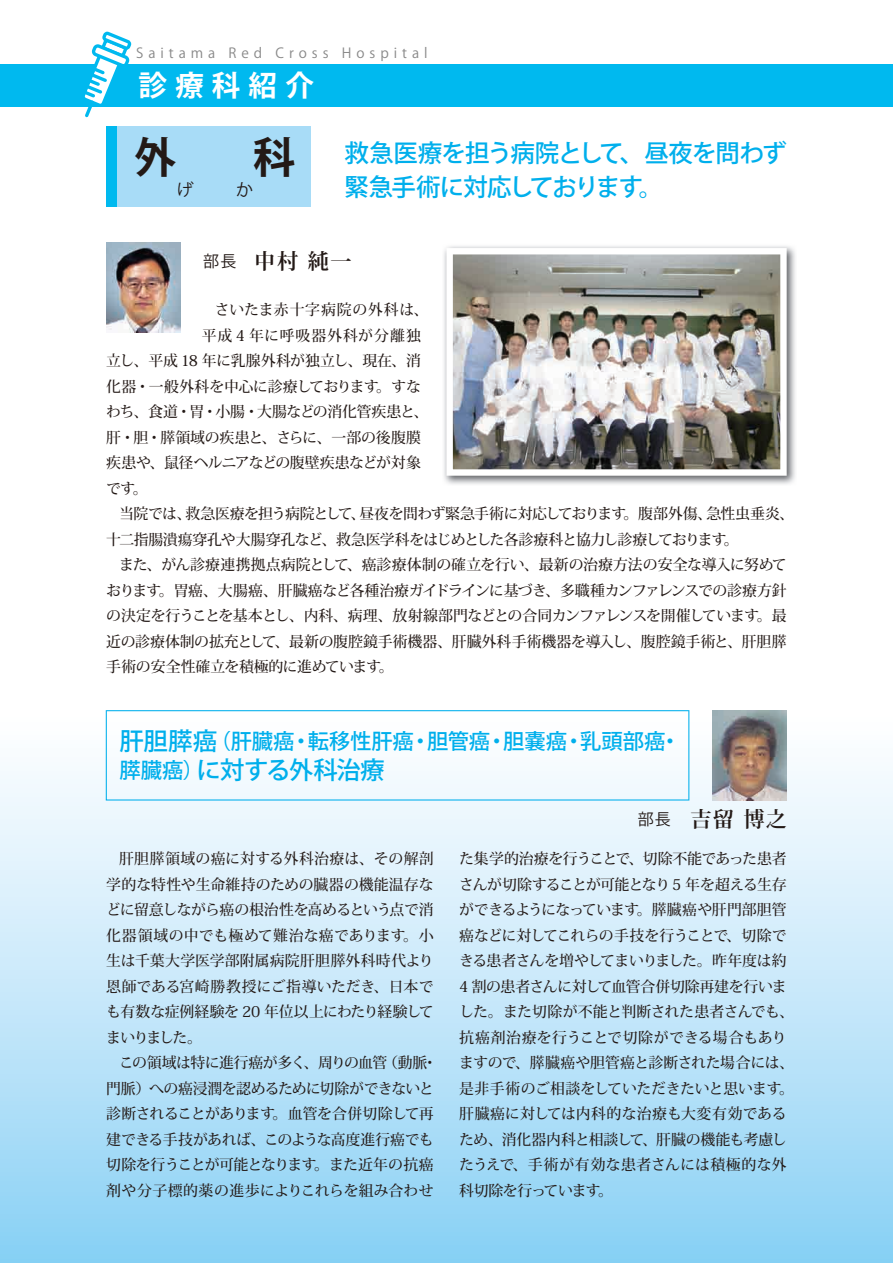
<style>
.page{position:relative;width:893px;height:1263px;background:#fff}
.page>*{position:absolute;margin:0;border:0;box-sizing:border-box;transform-origin:0 0}
.t1{font:700 42.45px "Koz Go Pro";color:#231916}
.t2{font:700 28.65px "Koz Go Pro";letter-spacing:.28em;color:#fff}
.t3{font:500 24.45px/34px "Koz Go Pro";letter-spacing:-.04em;color:#00afec}
.t4{font:500 21.3px "Koz Go Pro";color:#00afec}
.t5{font:700 21.3px "Koz Min Pro";letter-spacing:.065em;color:#231916}
.t6{font:16.95px "Koz Go Pro";color:#231916}
.t7{font:500 14.85px/25.5px "Koz Min Pro";letter-spacing:-.02em;color:#231916}
.t8{font:500 14.85px "Koz Min Pro";letter-spacing:-.04em;color:#231916}
.t9{font:500 14.85px "Koz Min Pro";letter-spacing:-.045em;color:#231916}
.t10{font:500 14.85px "Koz Min Pro";letter-spacing:.05em;color:#231916}
.t11{font:500 14.85px "Koz Min Pro";letter-spacing:.065em;color:#231916}
.t12{font:13.8px "Koz Go Pro";letter-spacing:.36em;color:#898989}
.s1{font-family:"Koz Go Pro";font-weight:400;font-size:15.9px}
.s2{font-size:24.45px}
.s3{font-size:21.3px}
</style>
<div class="page">
<div style="left:0;top:710px;width:893px;height:553px;background:linear-gradient(to bottom,#fff,#8bd1f5)"></div>
<div style="left:0;top:64px;width:893px;height:42px;background:#00b9ef"></div>
<svg style="left:82px;top:32px;width:49px;height:85px"></svg>
<div style="left:106px;top:126px;width:204px;height:80px;background:#a8dcf7"></div>
<div style="left:106px;top:126px;width:11px;height:80px;background:#00b9ef"></div>
<svg style="left:106px;top:710px;width:583px;height:90px"></svg>
<img style="left:106px;top:243px;width:75px;height:89px">
<img style="left:712px;top:711px;width:75px;height:89px">
<img style="left:444px;top:246px;width:351px;height:238px">
<img style="left:446px;top:248px;width:341px;height:228px">
<p class="t12" style="left:136px;top:44px;width:293px">Saitama Red Cross Hospital</p>
<h2 class="t2" style="left:138px;top:67px;width:177px">診療科紹介</h2>
<h1 class="t1" style="left:134px;top:130px;width:44px">外</h1>
<p class="t6" style="left:177px;top:179px;width:19px">げ</p>
<p class="t6" style="left:236px;top:179px;width:19px">か</p>
<h1 class="t1" style="left:253px;top:130px;width:44px">科</h1>
<h3 class="t3" style="left:344px;top:137px;width:444px">救急医療を担う病院として、昼夜を問わず緊急手術に対応しております。</h3>
<h3 class="t5" style="left:203px;top:246px;width:150px"><span class="s1">部長　</span>中村 純一</h3>
<p class="t10" style="left:215px;top:299px;width:215px">さいたま赤十字病院の外科は、</p>
<p class="t11" style="left:202px;top:324px;width:220px">平成 4 年に呼吸器外科が分離独</p>
<p class="t7" style="left:106px;top:347px;width:316px">立し、平成 18 年に乳腺外科が独立し、現在、消</p>
<p class="t7" style="left:106px;top:373px;width:316px">化器・一般外科を中心に診療しております。すな</p>
<p class="t7" style="left:106px;top:398px;width:324px">わち、食道・胃・小腸・大腸などの消化管疾患と、</p>
<p class="t7" style="left:106px;top:424px;width:316px">肝・胆・膵領域の疾患と、さらに、一部の後腹膜</p>
<p class="t7" style="left:106px;top:449px;width:316px">疾患や、鼠径ヘルニアなどの腹壁疾患などが対象</p>
<p class="t7" style="left:106px;top:475px;width:43px">です。</p>
<p class="t8" style="left:119px;top:503px;width:676px">当院では、救急医療を担う病院として、昼夜を問わず緊急手術に対応しております。腹部外傷、急性虫垂炎、</p>
<p class="t9" style="left:106px;top:528px;width:634px">十二指腸潰瘍穿孔や大腸穿孔など、救急医学科をはじめとした各診療科と協力し診療しております。</p>
<p class="t7" style="left:119px;top:551px;width:669px">また、がん診療連携拠点病院として、癌診療体制の確立を行い、最新の治療方法の安全な導入に努めて</p>
<p class="t9" style="left:106px;top:579px;width:682px">おります。胃癌、大腸癌、肝臓癌など各種治療ガイドラインに基づき、多職種カンファレンスでの診療方針</p>
<p class="t8" style="left:106px;top:605px;width:682px">の決定を行うことを基本とし、内科、病理、放射線部門などとの合同カンファレンスを開催しています。最</p>
<p class="t7" style="left:106px;top:628px;width:682px">近の診療体制の拡充として、最新の腹腔鏡手術機器、肝臓外科手術機器を導入し、腹腔鏡手術と、肝胆膵</p>
<p class="t7" style="left:106px;top:653px;width:289px">手術の安全性確立を積極的に進めています。</p>
<h3 class="t4" style="left:120px;top:728px;width:563px"><span class="s2">肝胆膵癌</span>（肝臓癌・転移性肝癌・胆管癌・胆嚢癌・乳頭部癌・</h3>
<h3 class="t3" style="left:120px;top:754px;width:267px"><span class="s3">膵臓癌）</span>に対する外科治療</h3>
<h3 class="t5" style="left:638px;top:804px;width:150px"><span class="s1">部長</span> 吉留 博之</h3>
<p class="t7" style="left:106px;top:845px;width:329px;text-align:justify;text-indent:13px">肝胆膵領域の癌に対する外科治療は、その解剖学的な特性や生命維持のための臓器の機能温存などに留意しながら癌の根治性を高めるという点で消化器領域の中でも極めて難治な癌であります。小生は千葉大学医学部附属病院肝胆膵外科時代より恩師である宮崎勝教授にご指導いただき、日本でも有数な症例経験を 20 年位以上にわたり経験してまいりました。</p>
<p class="t7" style="left:106px;top:1049px;width:333px;text-indent:13px">この領域は特に進行癌が多く、周りの血管（動脈・門脈）への癌浸潤を認めるために切除ができないと診断されることがあります。血管を合併切除して再建できる手技があれば、このような高度進行癌でも切除を行うことが可能となります。また近年の抗癌剤や分子標的薬の進歩によりこれらを組み合わせ</p>
<p class="t7" style="left:459px;top:845px;width:336px">た集学的治療を行うことで、切除不能であった患者さんが切除することが可能となり 5 年を超える生存ができるようになっています。膵臓癌や肝門部胆管癌などに対してこれらの手技を行うことで、切除できる患者さんを増やしてまいりました。昨年度は約<br>4 割の患者さんに対して血管合併切除再建を行いました。また切除が不能と判断された患者さんでも、抗癌剤治療を行うことで切除ができる場合もありますので、膵臓癌や胆管癌と診断された場合には、是非手術のご相談をしていただきたいと思います。肝臓癌に対しては内科的な治療も大変有効であるため、消化器内科と相談して、肝臓の機能も考慮したうえで、手術が有効な患者さんには積極的な外科切除を行っています。</p>
</div>
